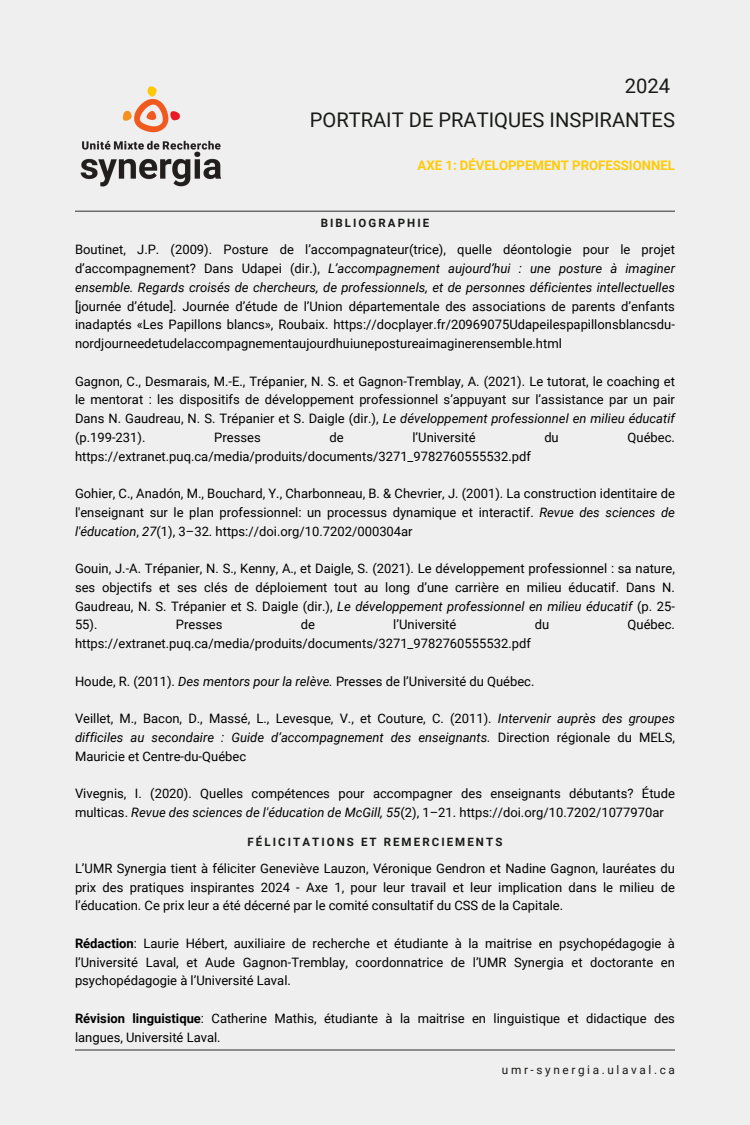
<style>
.page{position:relative;width:750px;height:1125px;background:#efefef}
.page>*{position:absolute;margin:0;border:0;box-sizing:border-box;transform-origin:0 0}
.t1{font:20.2px/33.8px "Roboto";color:#181b17;text-align:right}
.t2{font:700 13.2px "Roboto";color:#ffcb05}
.t3{font:13px/18.8px "Roboto";color:#000;text-align:justify}
.t4{font:italic 13px/18.8px "Roboto";color:#000;text-align:justify}
.t5{font:11.8px "Roboto";letter-spacing:.22em;color:#181b17}
.t6{font:700 11.5px "Roboto";letter-spacing:.18em;color:#181b17}
.s1{font-style:normal}
.s2{font-style:italic}
.s3{font-weight:700}
</style>
<div class="page">
<hr style="left:75px;top:211px;width:600px;height:1px;background:#6d6d6d">
<hr style="left:75px;top:1049px;width:600px;height:2px;background:#6d6d6d">
<img style="left:80px;top:86px;width:142px;height:101px">
<h1 class="t1" style="left:310px;top:70px;width:367px">2024<br>PORTRAIT DE PRATIQUES INSPIRANTES</h1>
<h4 class="t2" style="left:418px;top:158px;width:259px">AXE 1: DÉVELOPPEMENT PROFESSIONNEL</h4>
<h4 class="t6" style="left:321px;top:217px;width:110px">BIBLIOGRAPHIE</h4>
<p class="t4" style="left:75px;top:240px;width:601px"><span class="s1">Boutinet, J.P. (2009). Posture de l’accompagnateur(trice), quelle déontologie pour le projet d’accompagnement? Dans Udapei (dir.),</span> L’accompagnement aujourd’hui : une posture à imaginer ensemble. Regards croisés de chercheurs, de professionnels, et de personnes déficientes intellectuelles</p>
<p class="t3" style="left:75px;top:297px;width:601px">[journée d’étude]. Journée d’étude de l’Union départementale des associations de parents d’enfants inadaptés «Les Papillons blancs», Roubaix. https://docplayer.fr/20969075Udapeilespapillonsblancsdu‐ nordjourneedetudelaccompagnementaujourdhuiunepostureaimaginerensemble.html</p>
<p class="t3" style="left:75px;top:372px;width:601px">Gagnon, C., Desmarais, M.-E., Trépanier, N. S. et Gagnon-Tremblay, A. (2021). Le tutorat, le coaching et le mentorat : les dispositifs de développement professionnel s’appuyant sur l’assistance par un pair Dans N. Gaudreau, N. S. Trépanier et S. Daigle (dir.), <span class="s2">Le développement professionnel en milieu éducatif </span>(p.199-231).</p>
<p class="t3" style="left:214px;top:428px;width:48px">Presses</p>
<p class="t3" style="left:329px;top:428px;width:16px">de</p>
<p class="t3" style="left:412px;top:428px;width:65px">l’Université</p>
<p class="t3" style="left:544px;top:428px;width:16px">du</p>
<p class="t3" style="left:628px;top:428px;width:49px">Québec.</p>
<p class="t3" style="left:75px;top:447px;width:457px">https://extranet.puq.ca/media/produits/documents/3271_9782760555532.pdf</p>
<p class="t3" style="left:75px;top:484px;width:601px">Gohier, C., Anadón, M., Bouchard, Y., Charbonneau, B. &amp; Chevrier, J. (2001). La construction identitaire de l'enseignant sur le plan professionnel: un processus dynamique et interactif. <span class="s2">Revue des sciences de l'éducation</span>, <span class="s2">27</span>(1), 3–32. https://doi.org/10.7202/000304ar</p>
<p class="t3" style="left:75px;top:559px;width:601px">Gouin, J.-A. Trépanier, N. S., Kenny, A., et Daigle, S. (2021). Le développement professionnel : sa nature, ses objectifs et ses clés de déploiement tout au long d’une carrière en milieu éducatif. Dans N.<br>Gaudreau, N. S. Trépanier et S. Daigle (dir.), <span class="s2">Le développement professionnel en milieu éducatif</span> (p. 25- 55).</p>
<p class="t3" style="left:176px;top:615px;width:48px">Presses</p>
<p class="t3" style="left:301px;top:615px;width:16px">de</p>
<p class="t3" style="left:393px;top:615px;width:65px">l’Université</p>
<p class="t3" style="left:535px;top:615px;width:16px">du</p>
<p class="t3" style="left:628px;top:615px;width:49px">Québec.</p>
<p class="t3" style="left:75px;top:634px;width:457px">https://extranet.puq.ca/media/produits/documents/3271_9782760555532.pdf</p>
<p class="t3" style="left:75px;top:672px;width:461px">Houde, R. (2011). <span class="s2">Des mentors pour la relève.</span> Presses de l’Université du Québec.</p>
<p class="t3" style="left:75px;top:709px;width:601px">Veillet, M., Bacon, D., Massé, L., Levesque, V., et Couture, C. (2011). <span class="s2">Intervenir auprès des groupes difficiles au secondaire : Guide d’accompagnement des enseignants.</span> Direction régionale du MELS, Mauricie et Centre-du-Québec</p>
<p class="t3" style="left:75px;top:784px;width:601px">Vivegnis, I. (2020). Quelles compétences pour accompagner des enseignants débutants? Étude multicas. <span class="s2">Revue des sciences de l'éducation de McGill, 55</span>(2), 1–21. https://doi.org/10.7202/1077970ar</p>
<h3 class="t6" style="left:248px;top:835px;width:256px">FÉLICITATIONS ET REMERCIEMENTS</h3>
<h3 class="t3" style="left:75px;top:859px;width:601px">L’UMR Synergia tient à féliciter Geneviève Lauzon, Véronique Gendron et Nadine Gagnon, lauréates du prix des pratiques inspirantes 2024 - Axe 1, pour leur travail et leur implication dans le milieu de l’éducation. Ce prix leur a été décerné par le comité consultatif du CSS de la Capitale.</h3>
<h3 class="t3" style="left:75px;top:934px;width:601px"><span class="s3">Rédaction</span>: Laurie Hébert, auxiliaire de recherche et étudiante à la maitrise en psychopédagogie à l’Université Laval, et Aude Gagnon-Tremblay, coordonnatrice de l’UMR Synergia et doctorante en psychopédagogie à l’Université Laval.</h3>
<p class="t3" style="left:75px;top:1009px;width:601px"><span class="s3">Révision linguistique</span>: Catherine Mathis, étudiante à la maitrise en linguistique et didactique des langues, Université Laval.</p>
<h2 class="t5" style="left:502px;top:1063px;width:175px">umr-synergia.ulaval.ca</h2>
</div>
